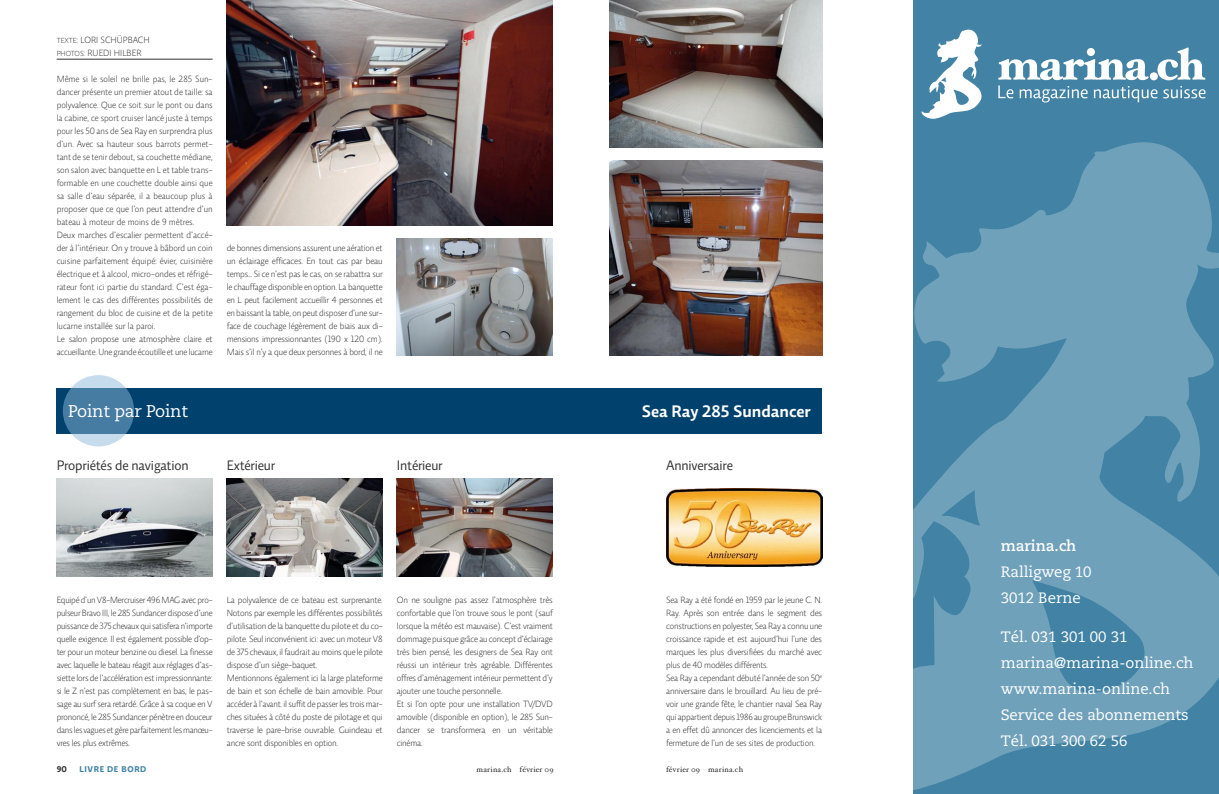
<style>
.page{position:relative;width:1219px;height:794px;background:#fff}
.page>*{position:absolute;margin:0;border:0;box-sizing:border-box;transform-origin:0 0}
.t1{font:600 17px "Relato Sans OT";color:#fff}
.t2{font:17px "Caecilia LT";letter-spacing:-.01em;color:#fff}
.t3{font:15px/26px "Caecilia LT";color:#fff}
.t4{font:700 15px "Caecilia LT";color:#fff}
.t5{font:14px "Relato Sans OT";letter-spacing:-.01em;color:#313131}
.t6{font:300 9.2px/13px "Relato Sans OT";letter-spacing:-.015em;color:#313131}
.t7{font:700 8.5px "Relato Sans OT";letter-spacing:.07em;color:#4283a5}
.t8{font:700 8.5px "Relato Sans OT";color:#313131}
.t9{font:8px "Hoefler Text";letter-spacing:.025em;color:#313131}
.s1{font-size:7.5px}
</style>
<div class="page">
<img style="left:397px;top:478px;width:156px;height:98px">
<img style="left:227px;top:478px;width:156px;height:98px">
<img style="left:57px;top:478px;width:156px;height:98px">
<img style="left:666px;top:488px;width:156px;height:78px">
<img style="left:397px;top:238px;width:156px;height:117px">
<div style="left:57px;top:388px;width:765px;height:45px;background:#00416d"></div>
<svg style="left:63px;top:375px;width:71px;height:71px;background:#6491b3"></svg>
<hr style="left:57px;top:59px;width:156px;height:1px;background:#313131">
<img style="left:227px;top:0;width:326px;height:225px">
<img style="left:609px;top:0;width:213px;height:147px">
<img style="left:609px;top:160px;width:213px;height:195px">
<div style="left:913px;top:0;width:306px;height:794px;background:#4283a5"></div>
<svg style="left:913px;top:142px;width:306px;height:648px;fill:#70a1bb"></svg>
<svg style="left:921px;top:29px;width:61px;height:90px"></svg>
<svg style="left:998px;top:48px;width:207px;height:55px"></svg>
<p class="t6" style="left:57px;top:34px;width:95px"><span class="s1">Texte</span>: Lori schüpbach <span class="s1">photos</span>: ruedi hilber</p>
<p class="t6" style="left:57px;top:73px;width:157px">Même si le soleil ne brille pas, le 285 Sun&shy;dancer présente un premier atout de taille: sa polyvalence. Que ce soit sur le pont ou dans la cabine, ce sport cruiser lancé juste à temps pour les 50 ans de Sea Ray en surprendra plus d’un. Avec sa hauteur sous barrots permet&shy;tant de se tenir debout, sa couchette médiane, son salon avec banquette en L et table trans&shy;formable en une couchette double ainsi que sa salle d’eau séparée, il a beaucoup plus à proposer que ce que l’on peut attendre d’un bateau à moteur de moins de 9 mètres.<br>Deux marches d’escalier permettent d’accé&shy;der à l’intérieur. On y trouve à bâbord un coin cuisine parfaitement équipé: évier, cuisinière électrique et à alcool, micro-ondes et réfrigé&shy;rateur font ici partie du standard. C’est éga&shy;lement le cas des différentes possibilités de rangement du bloc de cuisine et de la petite lucarne installée sur la paroi.<br>Le salon propose une atmosphère claire et accueillante. U ne grande écoutille et une lucarne</p>
<p class="t6" style="left:227px;top:242px;width:157px;text-align:justify">de bonnes dimensions assurent une aération et un éclairage efficaces. En tout cas par beau temps… Si ce n’est pas le cas, on se rabattra sur le chauffage disponible en option. La banquette en L peut facilement accueillir 4 personnes et en baissant la table, on peut disposer d’une sur&shy;face de couchage légèrement de biais aux di&shy;mensions impressionnantes (190 x 120 cm).<br>Mais s’il n’y a que deux personnes à bord, il ne</p>
<h1 class="t2" style="left:68px;top:401px;width:122px">Point par Point</h1>
<h1 class="t1" style="left:642px;top:401px;width:170px">Sea Ray 285 Sundancer</h1>
<h3 class="t5" style="left:57px;top:457px;width:133px">Propriétés de navigation</h3>
<h3 class="t5" style="left:227px;top:457px;width:50px">Extérieur</h3>
<h3 class="t5" style="left:397px;top:457px;width:47px">Intérieur</h3>
<h3 class="t5" style="left:666px;top:457px;width:68px">Anniversaire</h3>
<p class="t6" style="left:57px;top:593px;width:157px;text-align:justify">Equipé d’un V8-Mercruiser 496 MAG avec pro&shy;pulseur Bravo III, le 285 Sundancer dispose d’une puissance de 375 chevaux qui satisfera n’importe quelle exigence. I l est également possible d’op&shy;ter pour un moteur benzine ou diesel. La finesse avec laquelle le bateau réagit aux réglages d’as&shy;siette lors de l’accélération est impressionnante: si le Z n’est pas complètement en bas, le pas&shy;sage au surf sera retardé. Grâce à sa coque en V prononcé, le 285 Sundancer pénètre en douceur dans les vagues et gère parfaitement les manœu&shy;vres les plus extrêmes.</p>
<p class="t6" style="left:227px;top:593px;width:157px">La polyvalence de ce bateau est surprenante.<br>Notons par exemple les différentes possibilités d’utilisation de la banquette du pilote et du co&shy;pilote. Seul inconvénient ici: avec un moteur V8 de 375 chevaux, il faudrait au moins que le pilote dispose d’un siège-baquet.<br>Mentionnons également ici la large plateforme de bain et son échelle de bain amovible. Pour accéder à l’avant. il suffit de passer les trois mar&shy;ches situées à côté du poste de pilotage et qui traverse le pare-brise ouvrable. Guindeau et ancre sont disponibles en option.</p>
<p class="t6" style="left:397px;top:593px;width:157px">On ne souligne pas assez l’atmosphère très confortable que l’on trouve sous le pont (sauf lorsque la météo est mauvaise). C’est vraiment dommage puisque grâce au concept d’éclairage très bien pensé, les designers de Sea Ray ont réussi un intérieur très agréable. Différentes offres d’aménagement intérieur permettent d’y ajouter une touche personnelle.<br>Et si l’on opte pour une installation TV/DVD amovible (disponible en option), le 285 Sun&shy;dancer se transformera en un véritable cinéma.</p>
<p class="t6" style="left:666px;top:593px;width:157px">Sea Ray a été fondé en 1959 par le jeune C. N.<br>Ray. Après son entrée dans le segment des constructions en polyester, Sea Ray a connu une croissance rapide et est aujourd’hui l’une des marques les plus diversifiées du marché avec plus de 40 modèles différents.<br>Sea Ray a cependant débuté l’année de son 50<sup>e </sup>anniversaire dans le brouillard. Au lieu de pré&shy;voir une grande fête, le chantier naval Sea Ray qui appartient depuis 1986 au groupe Brunswick a en effet dû annoncer des licenciements et la fermeture de l’un de ses sites de production.</p>
<p class="t8" style="left:57px;top:763px;width:12px">90</p>
<p class="t7" style="left:79px;top:763px;width:69px">LIVRE DE BORD</p>
<p class="t9" style="left:477px;top:764px;width:78px">marina.ch février 09</p>
<p class="t9" style="left:666px;top:764px;width:78px">février 09 marina.ch</p>
<h2 class="t4" style="left:1001px;top:536px;width:77px">marina.ch</h2>
<h2 class="t3" style="left:1001px;top:558px;width:92px">Ralligweg 10<br>3012 Berne</h2>
<h2 class="t3" style="left:1001px;top:623px;width:194px">Tél. 031 301 00 31 marina@marina-online.ch www.marina-online.ch<br>Service des abonnements<br>Tél. 031 300 62 56</h2>
</div>
